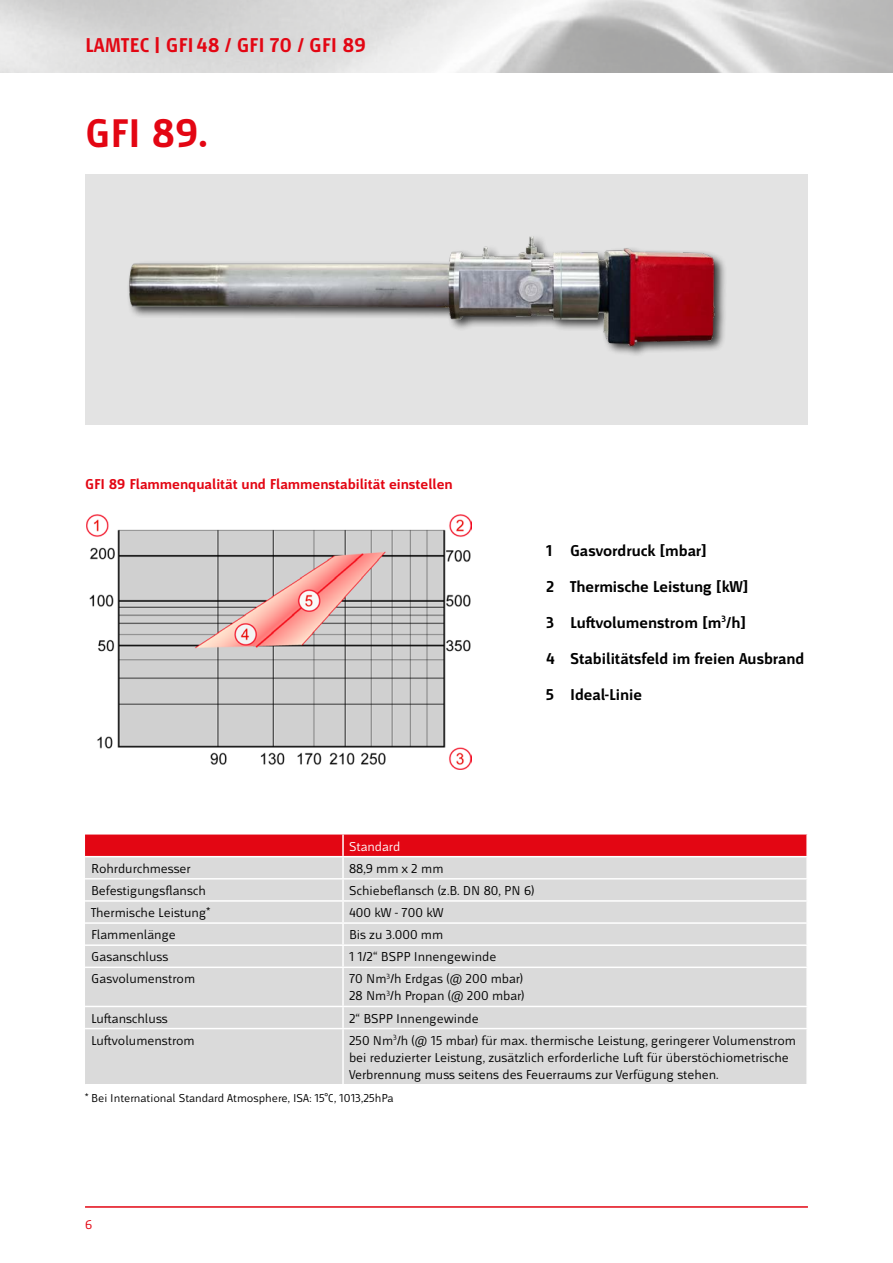
<style>
.page{position:relative;width:893px;height:1263px;background:#fff}
.page>*{position:absolute;margin:0;border:0;box-sizing:border-box;transform-origin:0 0}
.t1{font:700 42px "Mr Jones";color:#e30613}
.t2{font:700 21px "Mr Jones";color:#e30613}
.t3{font:700 16.5px/36px "Mr Jones";color:#000}
.t4{font:700 15px "Mr Jones";color:#e30613}
.t5{font:13.5px/17px "Mr Jones";color:#000}
.t6{font:13.5px "Mr Jones";color:#fff}
.t7{font:13.5px "Mr Jones";color:#e30613}
.t8{font:12px "Mr Jones";color:#000}
</style>
<div class="page">
<hr style="left:85px;top:1206px;width:723px;height:2px;background:#e30613">
<div style="left:85px;top:175px;width:723px;height:250px;background:#e3e3e3"></div>
<svg style="left:85px;top:834px;width:721px;height:22px;background:#e30c19"></svg>
<div style="left:85px;top:857px;width:721px;height:227px;background:#dadada"></div>
<hr style="left:342px;top:834px;width:2px;height:22px;background:#fff">
<hr style="left:342px;top:857px;width:2px;height:21px;background:#fff">
<hr style="left:342px;top:879px;width:2px;height:21px;background:#fff">
<hr style="left:342px;top:902px;width:2px;height:20px;background:#fff">
<hr style="left:342px;top:924px;width:2px;height:20px;background:#fff">
<hr style="left:342px;top:946px;width:2px;height:20px;background:#fff">
<hr style="left:342px;top:968px;width:2px;height:38px;background:#fff">
<hr style="left:342px;top:1007px;width:2px;height:21px;background:#fff">
<hr style="left:342px;top:1029px;width:2px;height:55px;background:#fff">
<hr style="left:85px;top:878px;width:258px;height:1px;background:#fff">
<hr style="left:343px;top:878px;width:465px;height:1px;background:#fff">
<hr style="left:85px;top:900px;width:258px;height:2px;background:#fff">
<hr style="left:343px;top:900px;width:465px;height:2px;background:#fff">
<hr style="left:85px;top:922px;width:258px;height:2px;background:#fff">
<hr style="left:343px;top:922px;width:465px;height:2px;background:#fff">
<hr style="left:85px;top:944px;width:258px;height:2px;background:#fff">
<hr style="left:343px;top:944px;width:465px;height:2px;background:#fff">
<hr style="left:85px;top:966px;width:258px;height:2px;background:#fff">
<hr style="left:343px;top:966px;width:465px;height:2px;background:#fff">
<hr style="left:85px;top:1006px;width:258px;height:1px;background:#fff">
<hr style="left:343px;top:1006px;width:465px;height:1px;background:#fff">
<hr style="left:85px;top:1028px;width:258px;height:1px;background:#fff">
<hr style="left:343px;top:1028px;width:465px;height:1px;background:#fff">
<img style="left:128px;top:236px;width:593px;height:119px">
<img style="left:86px;top:514px;width:386px;height:255px">
<h2 class="t2" style="left:85px;top:33px;width:283px">LAMTEC | GFI48 / GFI 70 / GFI 89</h2>
<h1 class="t1" style="left:85px;top:111px;width:124px">GFI 89.</h1>
<p class="t4" style="left:85px;top:476px;width:369px">GFI 89 Flammenqualität und Flammenstabilität einstellen</p>
<p class="t6" style="left:349px;top:839px;width:53px">Standard</p>
<p class="t3" style="left:546px;top:532px;width:260px">1 Gasvordruck [mbar]<br>2 Thermische Leistung [kW]<br>3 Luftvolumenstrom [m<sup>3</sup>/h]<br>4 Stabilitätsfeld im freien Ausbrand<br>5 Ideal-Linie</p>
<p class="t5" style="left:91px;top:860px;width:101px">Rohrdurchmesser</p>
<p class="t5" style="left:349px;top:860px;width:96px">88,9 mm x 2 mm</p>
<p class="t5" style="left:91px;top:882px;width:116px">Befestigungsflansch</p>
<p class="t5" style="left:349px;top:882px;width:187px">Schiebeflansch (z.B. DN 80, PN 6)</p>
<p class="t5" style="left:91px;top:904px;width:120px">Thermische Leistung*</p>
<p class="t5" style="left:349px;top:904px;width:96px">400 kW - 700 kW</p>
<p class="t5" style="left:91px;top:926px;width:86px">Flammenlänge</p>
<p class="t5" style="left:349px;top:926px;width:96px">Bis zu 3.000 mm</p>
<p class="t5" style="left:91px;top:948px;width:79px">Gasanschluss</p>
<p class="t5" style="left:349px;top:948px;width:149px">1 1/2“ BSPP Innengewinde</p>
<p class="t5" style="left:91px;top:970px;width:106px">Gasvolumenstrom</p>
<p class="t5" style="left:349px;top:970px;width:177px">70 Nm<sup>3</sup>/h Erdgas (@ 200 mbar)<br>28 Nm<sup>3</sup>/h Propan (@ 200 mbar)</p>
<p class="t5" style="left:91px;top:1010px;width:78px">Luftanschluss</p>
<p class="t5" style="left:349px;top:1010px;width:131px">2“ BSPP Innengewinde</p>
<p class="t5" style="left:91px;top:1032px;width:105px">Luftvolumenstrom</p>
<p class="t5" style="left:349px;top:1032px;width:448px">250 Nm<sup>3</sup>/h (@ 15 mbar) für max. thermische Leistung, geringerer Volumenstrom bei reduzierter Leistung, zusätzlich erforderliche Luft für überstöchiometrische<br>Verbrennung muss seitens des Feuerraums zur Verfügung stehen.</p>
<p class="t8" style="left:85px;top:1091px;width:310px">* Bei International Standard Atmosphere, ISA: 15°C, 1013,25hPa</p>
<p class="t7" style="left:85px;top:1217px;width:9px">6</p>
</div>
